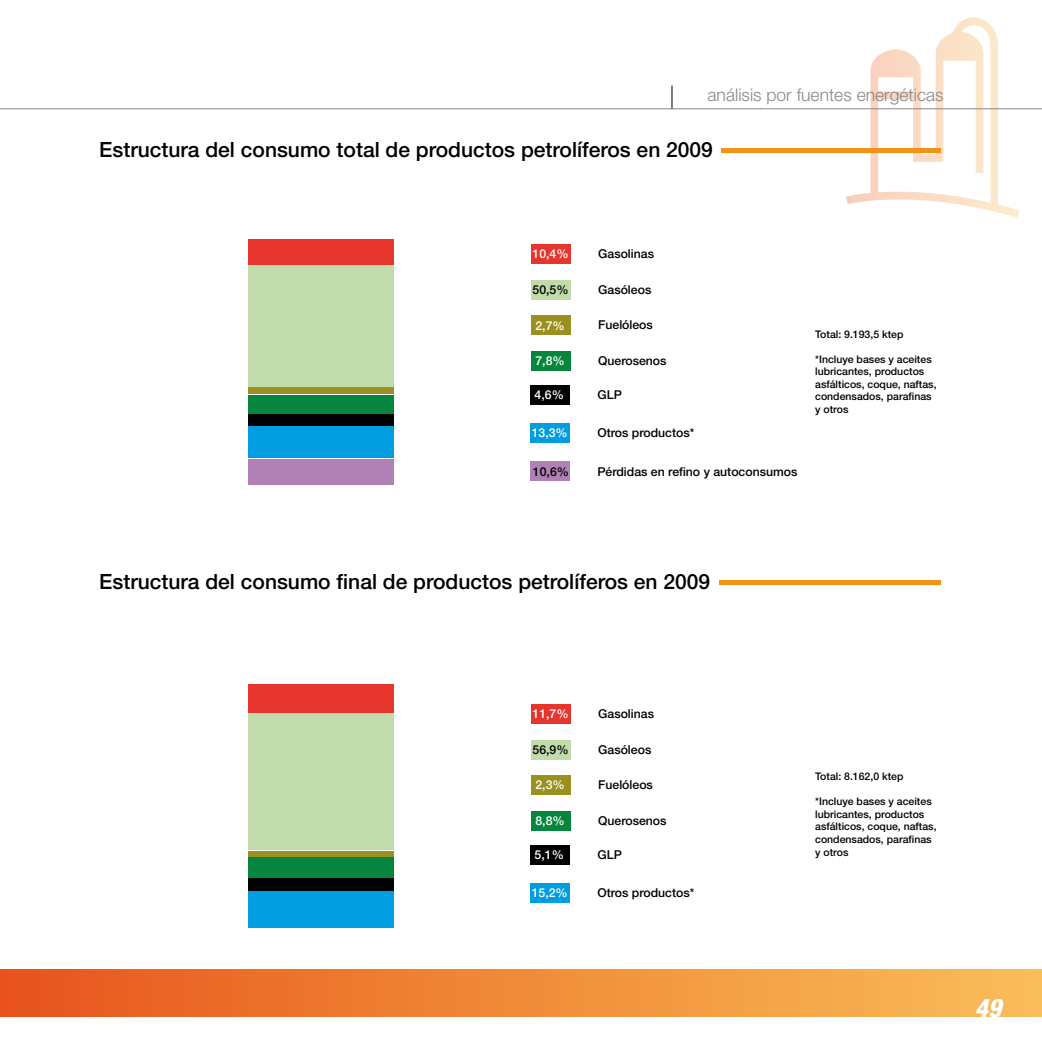
<style>
.page{position:relative;width:1042px;height:1042px;background:#fff}
.page>*{position:absolute;margin:0;border:0;box-sizing:border-box;transform-origin:0 0}
.t1{font:italic 800 condensed 25.55px "Helvetica Neue";color:#fff}
.t2{font:500 21px "Helvetica Neue";color:#000}
.t3{font:300 17.5px "Helvetica Neue";color:#87888a}
.t4{font:500 12.25px "Helvetica Neue";color:#000}
.t5{font:500 12.25px "Helvetica Neue";color:#fff}
.t6{font:500 10.5px/12.6px "Helvetica Neue";color:#000}
</style>
<div class="page">
<div style="left:0;top:969px;width:1042px;height:48px;background:linear-gradient(to right,#e7541b,#fabf58)"></div>
<svg style="left:846px;top:17px;width:173px;height:201px"></svg>
<svg style="left:671px;top:86px;width:1px;height:22px"></svg>
<hr style="left:0;top:108px;width:1042px;height:1px;background:#87888a">
<div style="left:722px;top:148px;width:219px;height:5px;background:#f29317"></div>
<div style="left:719px;top:579px;width:222px;height:5px;background:#f29317"></div>
<div style="left:248px;top:891px;width:145px;height:37px;background:#009ee0"></div>
<div style="left:248px;top:879px;width:145px;height:12px;background:#000"></div>
<div style="left:248px;top:857px;width:145px;height:21px;background:#05853d"></div>
<div style="left:248px;top:851px;width:145px;height:5px;background:#99901f"></div>
<div style="left:248px;top:713px;width:145px;height:137px;background:#c1dbaa"></div>
<div style="left:248px;top:685px;width:145px;height:28px;background:#e5352d"></div>
<div style="left:248px;top:459px;width:145px;height:25px;background:#af81b4"></div>
<div style="left:248px;top:426px;width:145px;height:32px;background:#009ee0"></div>
<div style="left:248px;top:414px;width:145px;height:11px;background:#000"></div>
<div style="left:248px;top:395px;width:145px;height:19px;background:#05853d"></div>
<div style="left:248px;top:388px;width:145px;height:6px;background:#99901f"></div>
<div style="left:248px;top:265px;width:145px;height:122px;background:#c1dbaa"></div>
<div style="left:248px;top:239px;width:145px;height:25px;background:#e5352d"></div>
<div style="left:531px;top:244px;width:39px;height:20px;background:#e5352d"></div>
<div style="left:531px;top:280px;width:39px;height:19px;background:#c1dbaa"></div>
<div style="left:531px;top:315px;width:39px;height:20px;background:#99901f"></div>
<div style="left:531px;top:351px;width:39px;height:20px;background:#05853d"></div>
<div style="left:530px;top:423px;width:39px;height:20px;background:#009ee0"></div>
<div style="left:530px;top:385px;width:39px;height:20px;background:#000"></div>
<div style="left:530px;top:461px;width:39px;height:20px;background:#af81b4"></div>
<div style="left:531px;top:704px;width:39px;height:20px;background:#e5352d"></div>
<div style="left:531px;top:739px;width:39px;height:20px;background:#c1dbaa"></div>
<div style="left:531px;top:775px;width:39px;height:20px;background:#99901f"></div>
<div style="left:531px;top:811px;width:39px;height:20px;background:#05853d"></div>
<div style="left:530px;top:883px;width:39px;height:20px;background:#009ee0"></div>
<div style="left:530px;top:844px;width:39px;height:20px;background:#000"></div>
<h3 class="t3" style="left:707px;top:84px;width:237px">análisis por fuentes energéticas</h3>
<h2 class="t2" style="left:99px;top:137px;width:615px">Estructura del consumo total de productos petrolíferos en 2009</h2>
<p class="t5" style="left:532px;top:246px;width:38px">10,4%</p>
<p class="t4" style="left:532px;top:282px;width:38px">50,5%</p>
<p class="t5" style="left:535px;top:318px;width:31px">2,7%</p>
<p class="t5" style="left:535px;top:354px;width:31px">7,8%</p>
<p class="t5" style="left:535px;top:387px;width:31px">4,6%</p>
<p class="t5" style="left:532px;top:425px;width:38px">13,3%</p>
<p class="t4" style="left:533px;top:464px;width:38px">10,6%</p>
<p class="t4" style="left:598px;top:246px;width:57px">Gasolinas</p>
<p class="t4" style="left:598px;top:282px;width:55px">Gasóleos</p>
<p class="t4" style="left:598px;top:318px;width:56px">Fuelóleos</p>
<p class="t4" style="left:598px;top:353px;width:70px">Querosenos</p>
<p class="t4" style="left:597px;top:387px;width:26px">GLP</p>
<p class="t4" style="left:597px;top:426px;width:98px">Otros productos*</p>
<p class="t4" style="left:597px;top:464px;width:201px">Pérdidas en refino y autoconsumos</p>
<p class="t6" style="left:815px;top:327px;width:90px">Total: 9.193,5 ktep</p>
<p class="t6" style="left:815px;top:352px;width:123px">*Incluye bases y aceites lubricantes, productos asfálticos, coque, naftas, condensados, parafinas y otros</p>
<h2 class="t2" style="left:99px;top:569px;width:612px">Estructura del consumo final de productos petrolíferos en 2009</h2>
<p class="t5" style="left:532px;top:706px;width:38px">11,7%</p>
<p class="t4" style="left:532px;top:742px;width:38px">56,9%</p>
<p class="t5" style="left:535px;top:778px;width:31px">2,3%</p>
<p class="t5" style="left:535px;top:813px;width:31px">8,8%</p>
<p class="t5" style="left:535px;top:847px;width:31px">5,1%</p>
<p class="t5" style="left:532px;top:885px;width:38px">15,2%</p>
<p class="t4" style="left:598px;top:706px;width:57px">Gasolinas</p>
<p class="t4" style="left:598px;top:742px;width:55px">Gasóleos</p>
<p class="t4" style="left:598px;top:777px;width:56px">Fuelóleos</p>
<p class="t4" style="left:598px;top:813px;width:70px">Querosenos</p>
<p class="t4" style="left:597px;top:847px;width:26px">GLP</p>
<p class="t4" style="left:597px;top:885px;width:98px">Otros productos*</p>
<p class="t6" style="left:815px;top:770px;width:90px">Total: 8.162,0 ktep</p>
<p class="t6" style="left:815px;top:795px;width:123px">*Incluye bases y aceites lubricantes, productos asfálticos, coque, naftas, condensados, parafinas y otros</p>
<h1 class="t1" style="left:975px;top:992px;width:28px">49</h1>
</div>
